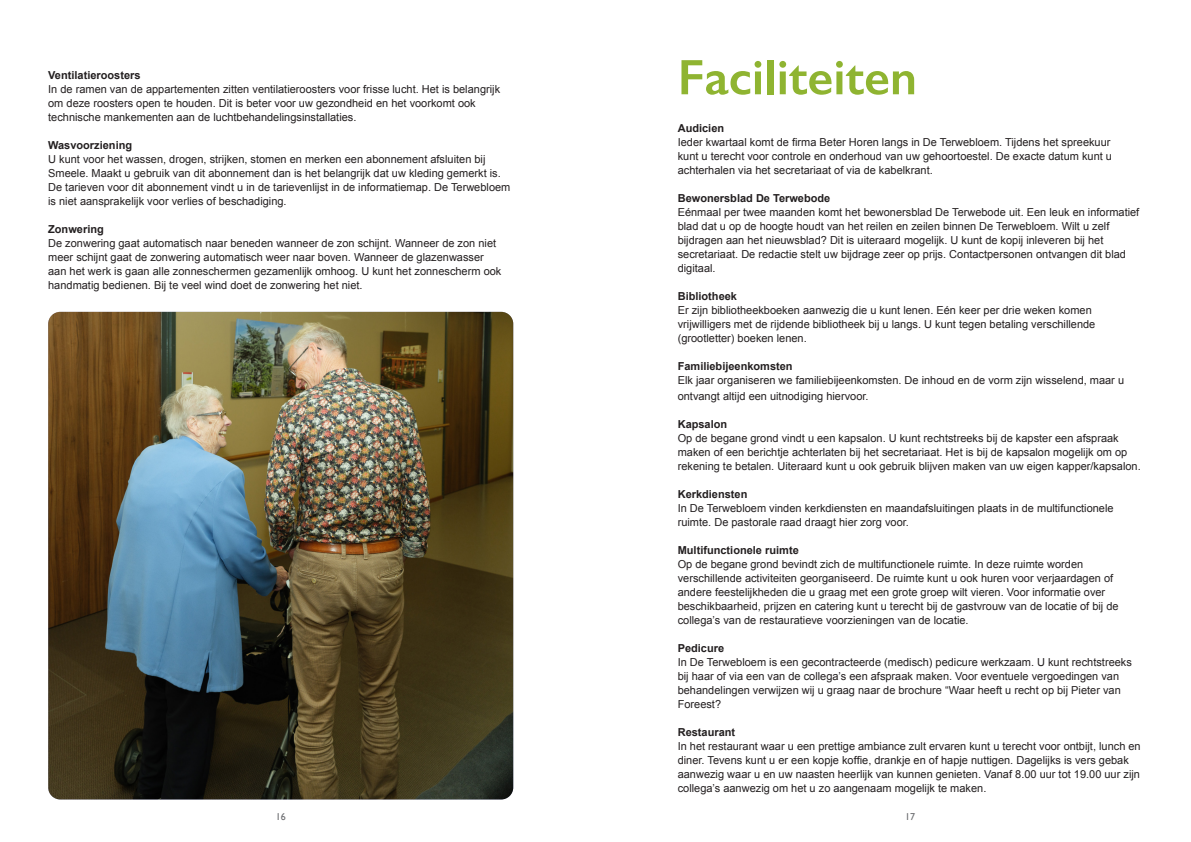
<style>
.page{position:relative;width:1191px;height:842px;background:#fff}
.page>*{position:absolute;margin:0;border:0;box-sizing:border-box;transform-origin:0 0}
.Kop_3{font:600 50px "Gill Sans";color:#8fb431}
.body{font:11px/16px "Arial";color:#231f20}
.Kop_3-2{font:11px/14px "Arial";color:#231f20}
.Kop_3-3{font:700 11px "Arial";color:#231f20}
.body-2{font:700 11px "Arial";color:#231f20}
.t1{font:10px "Gill Sans";color:#6c6d70}
</style>
<div class="page">
<img style="left:48px;top:312px;width:465px;height:487px">
<p class="Kop_3-3" style="left:48px;top:68px;width:94px">Ventilatieroosters</p>
<p class="Kop_3-2" style="left:48px;top:82px;width:453px">In de ramen van de appartementen zitten ventilatieroosters voor frisse lucht. Het is belangrijk</p>
<p class="Kop_3-2" style="left:48px;top:96px;width:429px">om deze roosters open te houden. Dit is beter voor uw gezondheid en het voorkomt ook</p>
<p class="Kop_3-2" style="left:48px;top:110px;width:310px">technische mankementen aan de luchtbehandelingsinstallaties.</p>
<p class="Kop_3-3" style="left:48px;top:138px;width:85px">Wasvoorziening</p>
<p class="Kop_3-2" style="left:48px;top:152px;width:439px">U kunt voor het wassen, drogen, strijken, stomen en merken een abonnement afsluiten bij</p>
<p class="Kop_3-2" style="left:48px;top:166px;width:464px">Smeele. Maakt u gebruik van dit abonnement dan is het belangrijk dat uw kleding gemerkt is.<br>De tarieven voor dit abonnement vindt u in de tarievenlijst in de informatiemap. De Terwebloem is niet aansprakelijk voor verlies of beschadiging.</p>
<p class="Kop_3-3" style="left:48px;top:222px;width:57px">Zonwering</p>
<p class="Kop_3-2" style="left:48px;top:236px;width:455px">De zonwering gaat automatisch naar beneden wanneer de zon schijnt. Wanneer de zon niet meer schijnt gaat de zonwering automatisch weer naar boven. Wanneer de glazenwasser aan het werk is gaan alle zonneschermen gezamenlijk omhoog. U kunt het zonnescherm ook handmatig bedienen. Bij te veel wind doet de zonwering het niet.</p>
<p class="Kop_3" style="left:677px;top:47px;width:241px">Faciliteiten</p>
<p class="body-2" style="left:677px;top:121px;width:48px">Audicien</p>
<p class="body" style="left:677px;top:134px;width:434px">Ieder kwartaal komt de firma Beter Horen langs in De Terwebloem. Tijdens het spreekuur</p>
<p class="body" style="left:677px;top:148px;width:436px">kunt u terecht voor controle en onderhoud van uw gehoortoestel. De exacte datum kunt u</p>
<p class="body" style="left:677px;top:162px;width:256px">achterhalen via het secretariaat of via de kabelkrant.</p>
<p class="body-2" style="left:677px;top:191px;width:154px">Bewonersblad De Terwebode</p>
<p class="body" style="left:677px;top:204px;width:463px">Eénmaal per twee maanden komt het bewonersblad De Terwebode uit. Een leuk en informatief</p>
<p class="body" style="left:677px;top:218px;width:433px">blad dat u op de hoogte houdt van het reilen en zeilen binnen De Terwebloem. Wilt u zelf</p>
<p class="body" style="left:677px;top:232px;width:427px">bijdragen aan het nieuwsblad? Dit is uiteraard mogelijk. U kunt de kopij inleveren bij het</p>
<p class="body" style="left:677px;top:246px;width:450px">secretariaat. De redactie stelt uw bijdrage zeer op prijs. Contactpersonen ontvangen dit blad</p>
<p class="body" style="left:677px;top:260px;width:39px">digitaal.</p>
<p class="Kop_3-3" style="left:677px;top:289px;width:61px">Bibliotheek</p>
<p class="body" style="left:677px;top:302px;width:415px">Er zijn bibliotheekboeken aanwezig die u kunt lenen. Eén keer per drie weken komen</p>
<p class="body" style="left:677px;top:316px;width:419px">vrijwilligers met de rijdende bibliotheek bij u langs. U kunt tegen betaling verschillende</p>
<p class="body" style="left:677px;top:330px;width:131px">(grootletter) boeken lenen.</p>
<p class="body-2" style="left:677px;top:359px;width:116px">Familiebijeenkomsten</p>
<p class="body" style="left:677px;top:372px;width:448px">Elk jaar organiseren we familiebijeenkomsten. De inhoud en de vorm zijn wisselend, maar u ontvangt altijd een uitnodiging hiervoor.</p>
<p class="Kop_3-3" style="left:677px;top:417px;width:51px">Kapsalon</p>
<p class="body" style="left:677px;top:430px;width:442px">Op de begane grond vindt u een kapsalon. U kunt rechtstreeks bij de kapster een afspraak</p>
<p class="body" style="left:677px;top:444px;width:451px">maken of een berichtje achterlaten bij het secretariaat. Het is bij de kapsalon mogelijk om op</p>
<p class="body" style="left:677px;top:458px;width:464px">rekening te betalen. Uiteraard kunt u ook gebruik blijven maken van uw eigen kapper/kapsalon.</p>
<p class="Kop_3-3" style="left:677px;top:487px;width:71px">Kerkdiensten</p>
<p class="body" style="left:677px;top:500px;width:437px">In De Terwebloem vinden kerkdiensten en maandafsluitingen plaats in de multifunctionele</p>
<p class="body" style="left:677px;top:514px;width:233px">ruimte. De pastorale raad draagt hier zorg voor.</p>
<p class="Kop_3-3" style="left:677px;top:543px;width:123px">Multifunctionele ruimte</p>
<p class="body" style="left:677px;top:556px;width:407px">Op de begane grond bevindt zich de multifunctionele ruimte. In deze ruimte worden</p>
<p class="body" style="left:677px;top:570px;width:437px">verschillende activiteiten georganiseerd. De ruimte kunt u ook huren voor verjaardagen of</p>
<p class="body" style="left:677px;top:584px;width:429px">andere feestelijkheden die u graag met een grote groep wilt vieren. Voor informatie over</p>
<p class="body" style="left:677px;top:598px;width:442px">beschikbaarheid, prijzen en catering kunt u terecht bij de gastvrouw van de locatie of bij de</p>
<p class="body" style="left:677px;top:612px;width:292px">collega’s van de restauratieve voorzieningen van de locatie.</p>
<p class="Kop_3-3" style="left:677px;top:641px;width:48px">Pedicure</p>
<p class="body" style="left:677px;top:654px;width:456px">In De Terwebloem is een gecontracteerde (medisch) pedicure werkzaam. U kunt rechtstreeks</p>
<p class="body" style="left:677px;top:668px;width:443px">bij haar of via een van de collega’s een afspraak maken. Voor eventuele vergoedingen van</p>
<p class="body" style="left:677px;top:682px;width:444px">behandelingen verwijzen wij u graag naar de brochure “Waar heeft u recht op bij Pieter van</p>
<p class="body" style="left:677px;top:696px;width:45px">Foreest?</p>
<p class="Kop_3-3" style="left:677px;top:725px;width:59px">Restaurant</p>
<p class="Kop_3-2" style="left:677px;top:739px;width:464px">In het restaurant waar u een prettige ambiance zult ervaren kunt u terecht voor ontbijt, lunch en diner. Tevens kunt u er een kopje koffie, drankje en of hapje nuttigen. Dagelijks is vers gebak aanwezig waar u en uw naasten heerlijk van kunnen genieten. Vanaf 8.00 uur tot 19.00 uur zijn collega’s aanwezig om het u zo aangenaam mogelijk te maken.</p>
<p class="t1" style="left:276px;top:810px;width:11px">16</p>
<p class="t1" style="left:905px;top:810px;width:11px">17</p>
</div>
